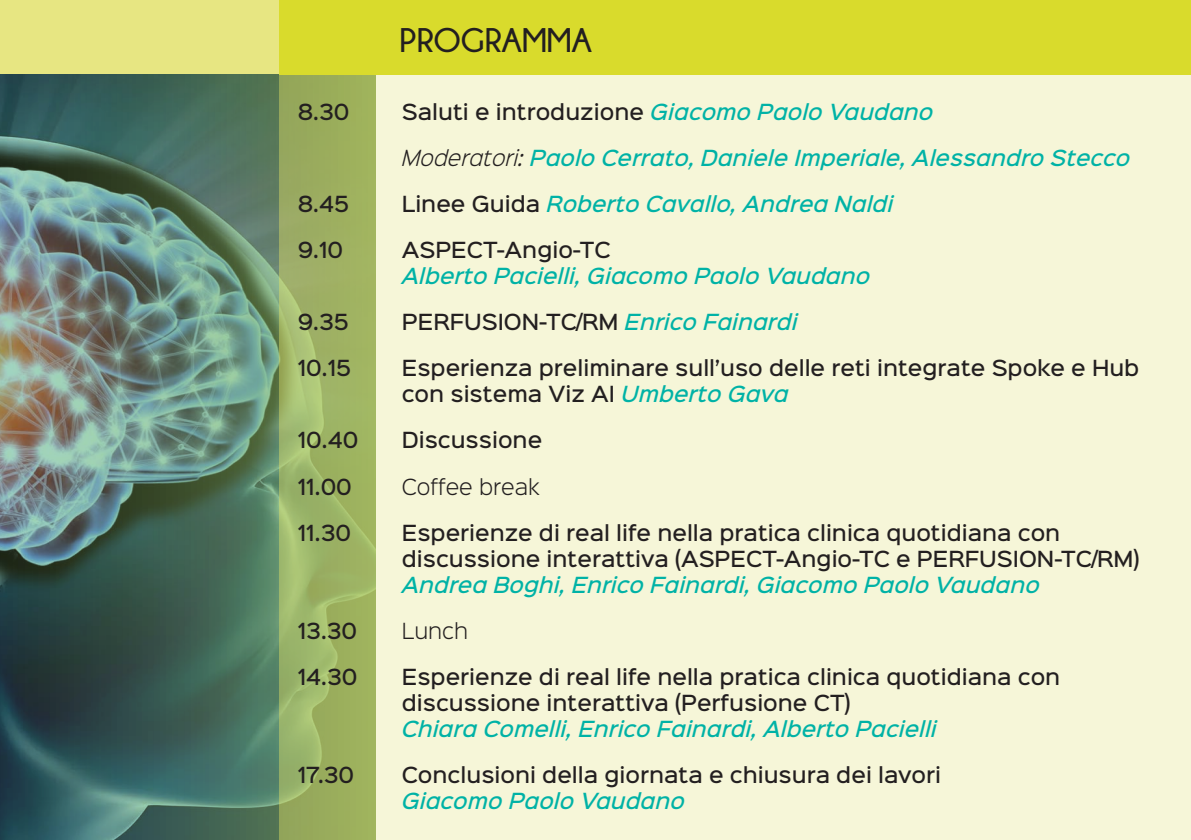
<style>
.page{position:relative;width:1191px;height:840px;background:#fff}
.page>*{position:absolute;margin:0;border:0;box-sizing:border-box;transform-origin:0 0}
.t1{font:700 34px "Champagne&Limousines";color:#231f20}
.t2{font:500 20px/26px "Sinkin Sans 500";color:#231f20}
.t3{font:italic 500 20px "Sinkin Sans 500";color:#00b2a6}
.t4{font:300 20px "Sinkin Sans 300";color:#231f20}
.s1{font-style:italic;color:#00b2a6}
.s2{font-family:"Sinkin Sans 300";font-weight:300;color:#231f20}
.s3{font-style:normal;color:#231f20}
</style>
<div class="page">
<div style="left:279px;top:74px;width:912px;height:765px;background:#f6f6d8"></div>
<div style="left:0;top:0;width:375px;height:839px;background:#e7e682"></div>
<img style="left:0;top:74px;width:279px;height:765px">
<svg style="left:279px;top:74px;width:96px;height:765px;background:#9eb364"></svg>
<div style="left:279px;top:0;width:912px;height:74px;background:#d9db2c"></div>
<h1 class="t1" style="left:399px;top:21px;width:194px">PROGRAMMA</h1>
<p class="t2" style="left:298px;top:97px;width:53px">8.30</p>
<p class="t2" style="left:402px;top:97px;width:533px">Saluti e introduzione <span class="s1">Giacomo Paolo Vaudano</span></p>
<p class="t3" style="left:402px;top:141px;width:730px"><span class="s2">Moderatori:</span> Paolo Cerrato, Daniele Imperiale, Alessandro Stecco</p>
<p class="t2" style="left:298px;top:189px;width:53px">8.45</p>
<p class="t3" style="left:402px;top:187px;width:493px"><span class="s3">Linee Guida</span> Roberto Cavallo, Andrea Naldi</p>
<p class="t2" style="left:298px;top:235px;width:47px">9.10</p>
<p class="t2" style="left:402px;top:235px;width:210px">ASPECT-Angio-TC</p>
<p class="t3" style="left:402px;top:259px;width:470px">Alberto Pacielli, Giacomo Paolo Vaudano</p>
<p class="t2" style="left:298px;top:307px;width:52px">9.35</p>
<p class="t2" style="left:402px;top:307px;width:397px">PERFUSION-TC/RM <span class="s1">Enrico Fainardi</span></p>
<p class="t2" style="left:298px;top:353px;width:55px">10.15</p>
<p class="t2" style="left:402px;top:353px;width:739px">Esperienza preliminare sull’uso delle reti integrate Spoke e Hub con sistema Viz AI <span class="s1">Umberto Gava</span></p>
<p class="t2" style="left:298px;top:425px;width:62px">10.40</p>
<p class="t2" style="left:402px;top:425px;width:142px">Discussione</p>
<p class="t2" style="left:298px;top:471px;width:56px">11.00</p>
<p class="t4" style="left:402px;top:470px;width:139px">Coffee break</p>
<p class="t2" style="left:298px;top:517px;width:55px">11.30</p>
<p class="t2" style="left:402px;top:517px;width:739px">Esperienze di real life nella pratica clinica quotidiana con discussione interattiva (ASPECT-Angio-TC e PERFUSION-TC/RM)</p>
<p class="t3" style="left:402px;top:567px;width:639px">Andrea Boghi, Enrico Fainardi, Giacomo Paolo Vaudano</p>
<p class="t2" style="left:298px;top:615px;width:61px">13.30</p>
<p class="t4" style="left:402px;top:614px;width:68px">Lunch</p>
<p class="t2" style="left:298px;top:661px;width:61px">14.30</p>
<p class="t2" style="left:402px;top:661px;width:660px">Esperienze di real life nella pratica clinica quotidiana con discussione interattiva (Perfusione CT)</p>
<p class="t3" style="left:402px;top:711px;width:536px">Chiara Comelli, Enrico Fainardi, Alberto Pacielli</p>
<p class="t2" style="left:298px;top:759px;width:58px">17.30</p>
<p class="t2" style="left:402px;top:759px;width:541px">Conclusioni della giornata e chiusura dei lavori</p>
<p class="t3" style="left:402px;top:783px;width:285px">Giacomo Paolo Vaudano</p>
</div>
